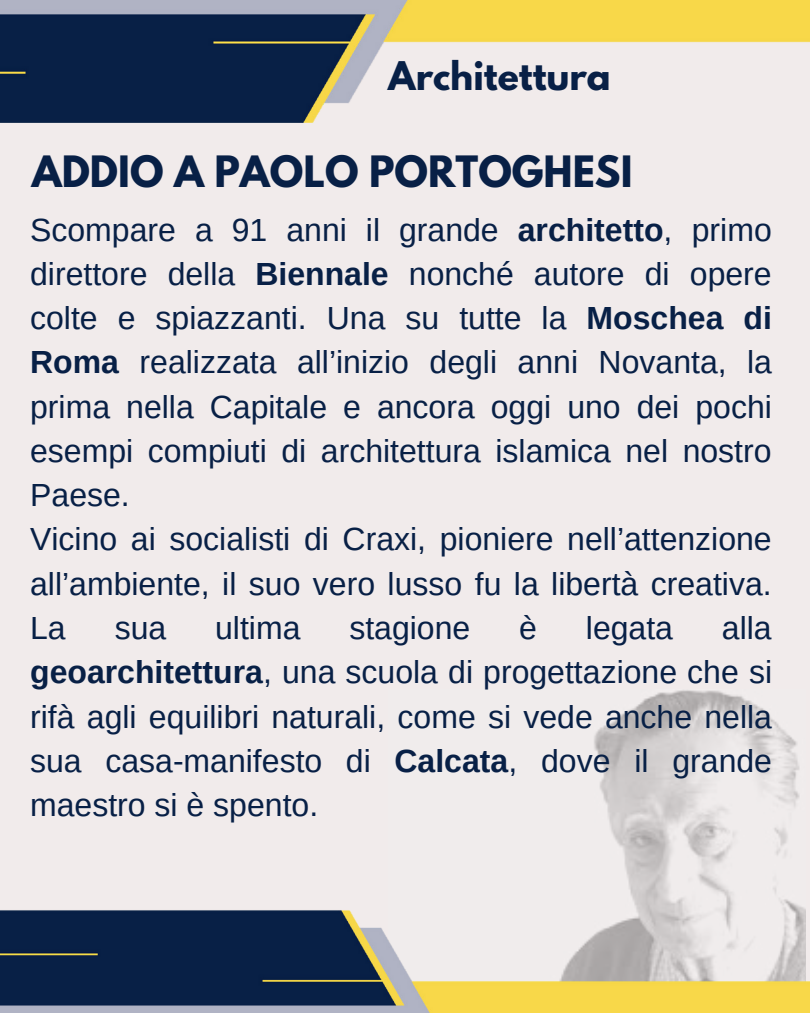
<style>
.page{position:relative;width:810px;height:1013px;background:#fff}
.page>*{position:absolute;margin:0;border:0;box-sizing:border-box;transform-origin:0 0}
.t1{font:700 38.3px "League Spartan";color:#082046}
.t2{font:700 35px "League Spartan";color:#082046}
.t3{font:32px/44.2px "Arimo";color:#082046;text-align:justify}
.s1{font-weight:700}
</style>
<div class="page">
<div style="left:0;top:0;width:810px;height:1012px;background:#f1ebeb"></div>
<img style="left:0;top:0;width:810px;height:123px">
<img style="left:594px;top:690px;width:206px;height:149px">
<img style="left:0;top:839px;width:810px;height:173px">
<p class="t2" style="left:388px;top:58px;width:224px">Architettura</p>
<p class="t1" style="left:32px;top:152px;width:602px">ADDIO A PAOLO PORTOGHESI</p>
<p class="t3" style="left:30px;top:207px;width:743px">Scompare a 91 anni il grande <span class="s1">architetto</span>, primo direttore della <span class="s1">Biennale</span> nonché autore di opere colte e spiazzanti. Una su tutte la <span class="s1">Moschea di Roma</span> realizzata all’inizio degli anni Novanta, la prima nella Capitale e ancora oggi uno dei pochi esempi compiuti di architettura islamica nel nostro Paese.</p>
<p class="t3" style="left:30px;top:517px;width:743px">Vicino ai socialisti di Craxi, pioniere nell’attenzione all’ambiente, il suo vero lusso fu la libertà creativa.<br>La</p>
<p class="t3" style="left:115px;top:606px;width:53px">sua</p>
<p class="t3" style="left:215px;top:606px;width:87px">ultima</p>
<p class="t3" style="left:349px;top:606px;width:122px">stagione</p>
<p class="t3" style="left:519px;top:606px;width:19px">è</p>
<p class="t3" style="left:586px;top:606px;width:89px">legata</p>
<p class="t3" style="left:30px;top:606px;width:743px;text-indent:692px">alla <span class="s1">geoarchitettura</span>, una scuola di progettazione che si rifà agli equilibri naturali, come si vede anche nella sua casa-manifesto di <span class="s1">Calcata</span>, dove il grande maestro si è spento.</p>
</div>
